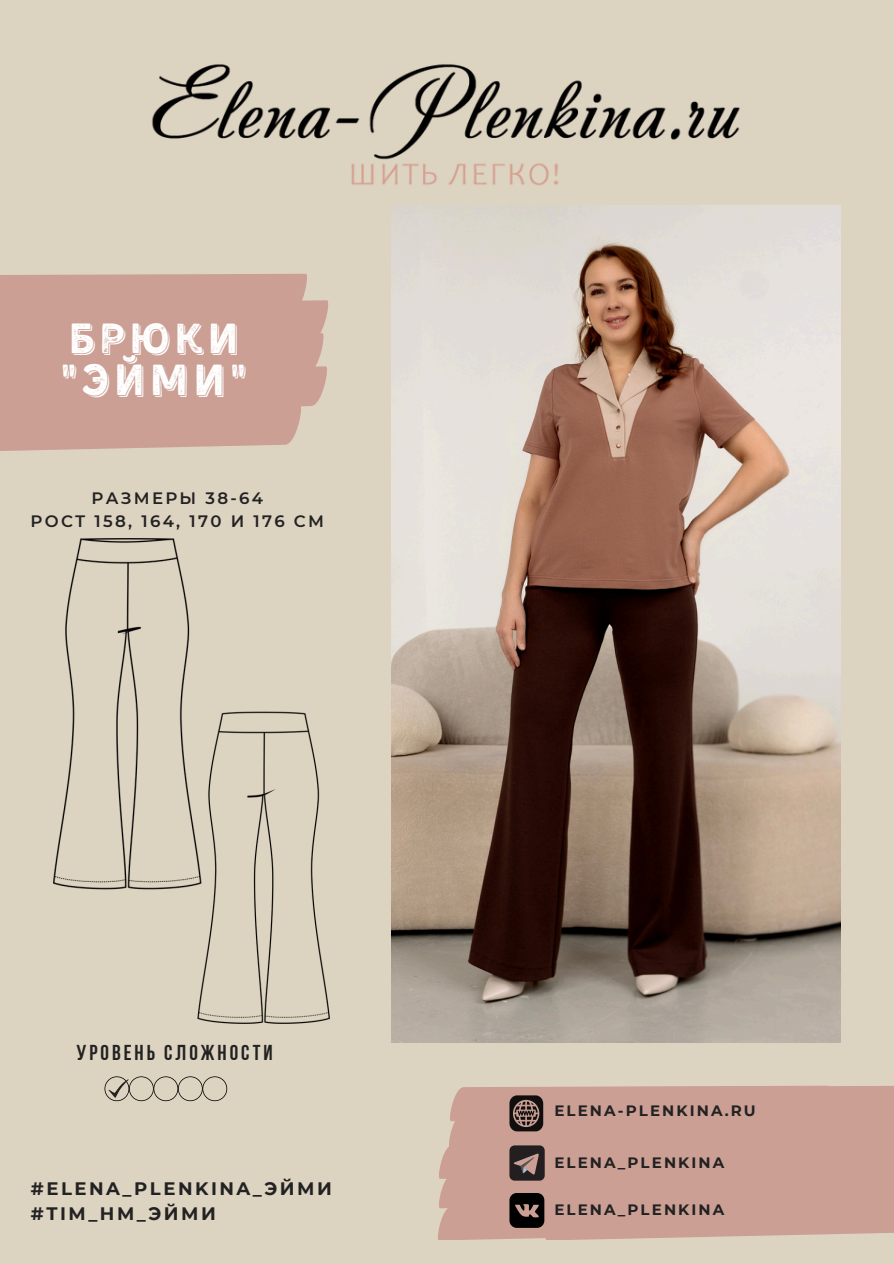
<style>
.page{position:relative;width:894px;height:1264px;background:#fff}
.page>*{position:absolute;margin:0;border:0;box-sizing:border-box;transform-origin:0 0}
.t1{font:44.85px "Kent 4 F Printed Shadowed";color:#fff}
.t2{font:43.35px "Kent 4 F Printed Shadowed";letter-spacing:.08em;color:#fff}
.t3{font:21.45px "Bebas Neue Cyrillic";letter-spacing:.14em;color:#222}
.t4{font:700 18px/24.8px "Montserrat";letter-spacing:.14em;color:#222}
.t5{font:600 16.5px/22.5px "Montserrat";letter-spacing:.14em;color:#222;text-align:center}
.t6{font:700 15px "Montserrat";letter-spacing:.14em;color:#222}
</style>
<div class="page">
<div style="left:0;top:0;width:893px;height:1263px;background:#ddd3c1"></div>
<img style="left:152px;top:64px;width:594px;height:142px">
<div style="left:847px;top:1086px;width:46px;height:148px;background:#cb9f94"></div>
<div style="left:438px;top:1085px;width:409px;height:154px;background:#cb9f94"></div>
<svg style="left:509px;top:1095px;width:34px;height:36px"></svg>
<svg style="left:509px;top:1192px;width:35px;height:35px"></svg>
<div style="left:0;top:274px;width:328px;height:177px;background:#cb9f94"></div>
<svg style="left:104px;top:1076px;width:123px;height:25px"></svg>
<svg style="left:509px;top:1145px;width:35px;height:35px"></svg>
<img style="left:197px;top:711px;width:132px;height:312px">
<img style="left:53px;top:538px;width:150px;height:356px">
<img style="left:391px;top:206px;width:449px;height:836px">
<p class="t2" style="left:68px;top:321px;width:172px">Брюки</p>
<p class="t1" style="left:60px;top:361px;width:189px">"Эйми"</p>
<p class="t5" style="left:31px;top:487px;width:295px">РАЗМЕРЫ 38-64<br>РОСТ 158, 164, 170 И 176 СМ</p>
<p class="t3" style="left:76px;top:1043px;width:197px">УРОВЕНЬ СЛОЖНОСТИ</p>
<p class="t4" style="left:31px;top:1176px;width:302px">#ELENA_PLENKINA_ЭЙМИ #TIM_HM_ЭЙМИ</p>
<h1 class="t6" style="left:554px;top:1101px;width:203px">ELENA-PLENKINA.RU</h1>
<h3 class="t6" style="left:554px;top:1152px;width:171px">ELENA_PLENKINA</h3>
<p class="t6" style="left:554px;top:1200px;width:171px">ELENA_PLENKINA</p>
</div>
